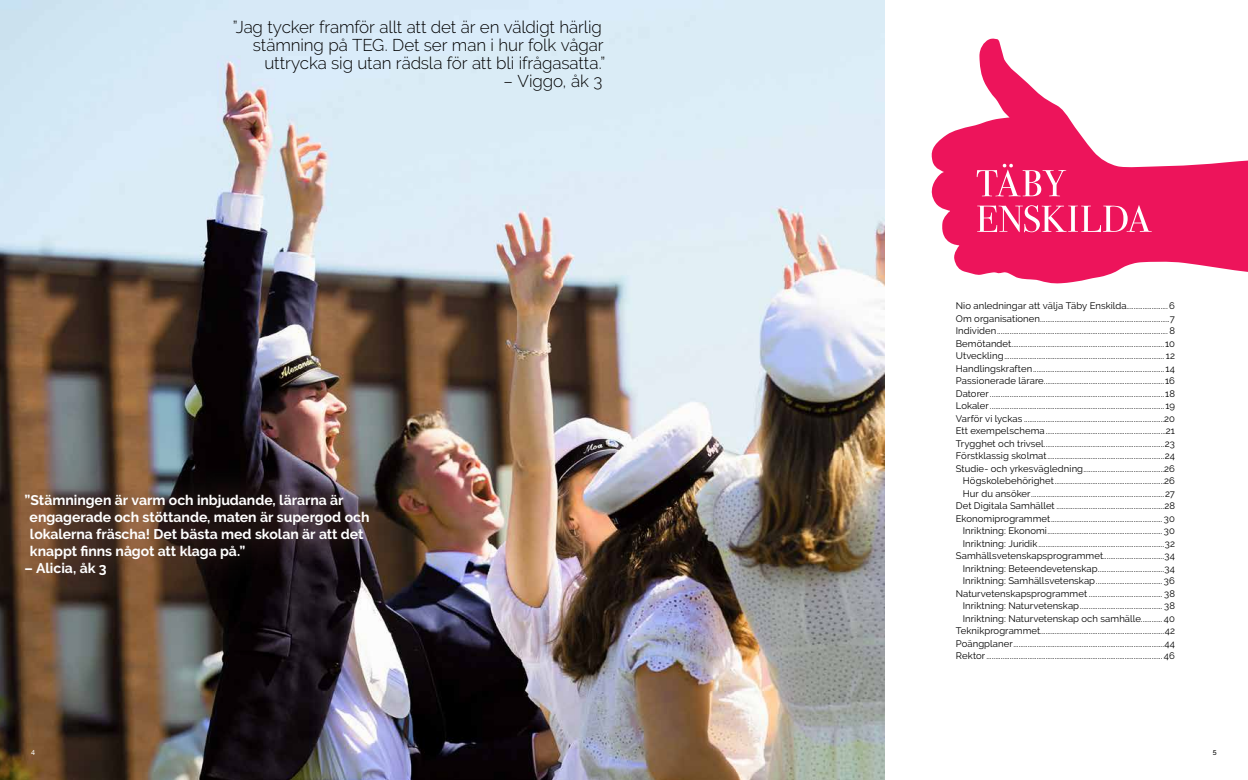
<style>
.page{position:relative;width:1248px;height:780px;background:#fff}
.page>*{position:absolute;margin:0;border:0;box-sizing:border-box;transform-origin:0 0}
.t1{font:300 17px/18px "Raleway";letter-spacing:-.005em;color:#000;text-align:right}
.t2{font:700 14px/17px "Raleway";color:#fff}
.t3{font:9.5px/12.5px "Raleway";letter-spacing:.005em;color:#000;text-align:right}
.t4{font:500 7px "Raleway";color:#000}
.t5{font:500 7px "Raleway";color:#fff}
</style>
<div class="page">
<img style="left:0;top:0;width:884px;height:780px">
<svg style="left:0;top:464px;width:397px;height:140px;background:#423029"></svg>
<svg style="left:931px;top:38px;width:316px;height:246px"></svg>
<svg style="left:976px;top:164px;width:90px;height:32px;background:#f0467e"></svg>
<svg style="left:976px;top:205px;width:175px;height:27px;background:#f15286"></svg>
<h1 class="t1" style="left:233px;top:18px;width:374px">”Jag tycker framför allt att det är en väldigt härlig stämning på TEG. Det ser man i hur folk vågar uttrycka sig utan rädsla för att bli ifrågasatta.”</h1>
<h1 class="t1" style="left:503px;top:72px;width:100px">– Viggo, åk 3</h1>
<h2 class="t2" style="left:30px;top:491px;width:341px;text-indent:-5px">”Stämningen är varm och inbjudande, lärarna är engagerade och stöttande, maten är supergod och lokalerna fräscha! Det bästa med skolan är att det knappt finns något att klaga på.”</h2>
<h2 class="t2" style="left:24px;top:559px;width:84px">– Alicia, åk 3</h2>
<p class="t5" style="left:31px;top:747px;width:5px">4</p>
<p class="t3" style="left:955px;top:299px;width:221px">Nio anledningar att välja Täby Enskilda.......................6<br>Om organisationen........................................................................7<br>Individen............................................................................................... 8<br>Bemötandet.....................................................................................10<br>Utveckling......................................................................................... 12<br>Handlingskraften......................................................................... 14<br>Passionerade lärare...................................................................16<br>Datorer................................................................................................. 18<br>Lokaler................................................................................................. 19<br>Varför vi lyckas ..............................................................................20<br>Ett exempelschema...................................................................21<br>Trygghet och trivsel...................................................................23<br>Förstklassig skolmat.................................................................24<br>Studie- och yrkesvägledning.............................................26<br>Högskolebehörighet.............................................................26<br>Hur du ansöker..........................................................................27<br>Det Digitala Samhället ............................................................28<br>Ekonomiprogrammet.............................................................. 30<br>Inriktning: Ekonomi................................................................ 30<br>Inriktning: Juridik......................................................................32<br>Samhällsvetenskapsprogrammet..................................34<br>Inriktning: Beteendevetenskap.....................................34<br>Inriktning: Samhällsvetenskap..................................... 36<br>Naturvetenskapsprogrammet ......................................... 38<br>Inriktning: Naturvetenskap.............................................. 38<br>Inriktning: Naturvetenskap och samhälle............ 40<br>Teknikprogrammet.....................................................................42<br>Poängplaner....................................................................................44<br>Rektor.................................................................................................. 46</p>
<p class="t4" style="left:1212px;top:747px;width:5px">5</p>
</div>
